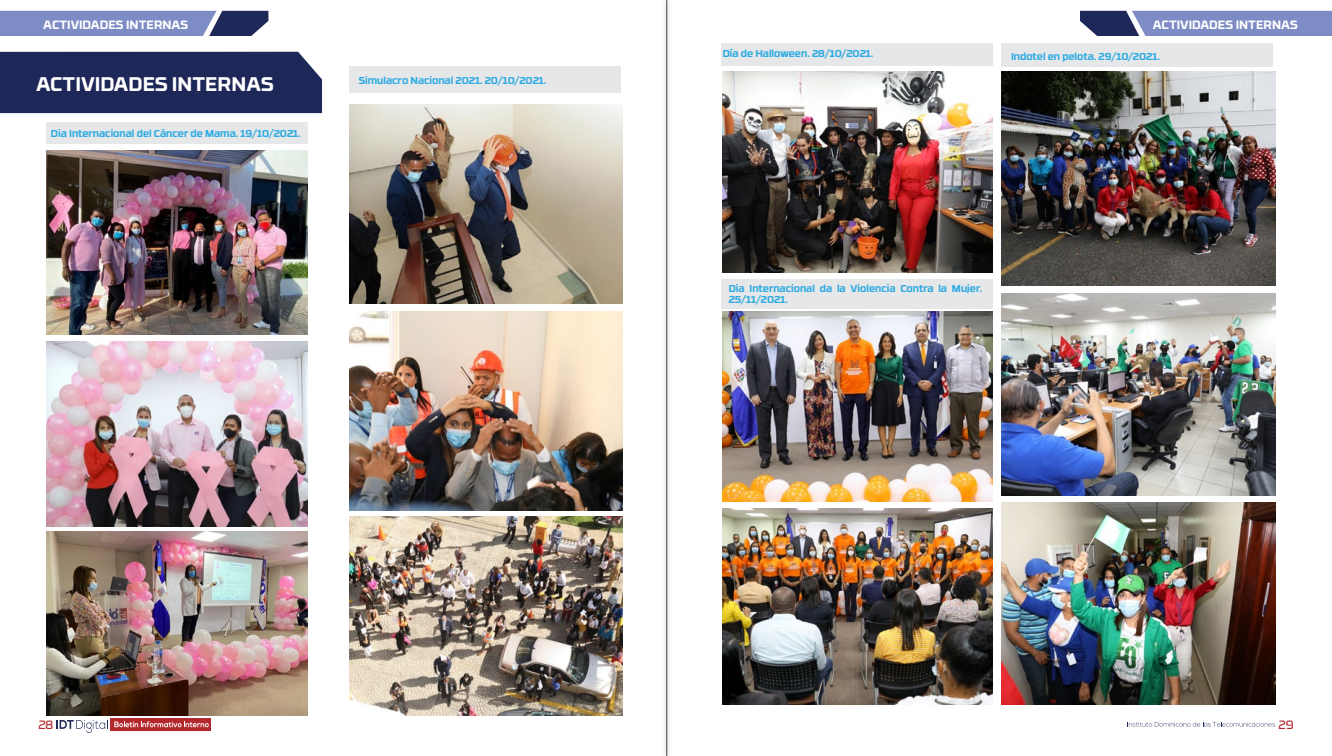
<style>
.page{position:relative;width:1332px;height:756px;background:#fff}
.page>*{position:absolute;margin:0;border:0;box-sizing:border-box;transform-origin:0 0}
.t1{font:700 19.7px "RB No 3.1";color:#fff}
.t2{font:700 12px "RB No 3.1";color:#fff}
.t3{font:12px "RB No 3.1";color:#b3282d}
.t4{font:700 10px/11px "RB No 3.1";color:#2dabe2}
</style>
<div class="page">
<div style="left:110px;top:719px;width:101px;height:12px;background:#b3282d"></div>
<svg style="left:57px;top:720px;width:51px;height:13px"></svg>
<svg style="left:114px;top:721px;width:95px;height:6px"></svg>
<svg style="left:1128px;top:722px;width:147px;height:5px"></svg>
<div style="left:721px;top:279px;width:272px;height:29px;background:#e6e7e8"></div>
<div style="left:721px;top:44px;width:272px;height:22px;background:#e6e7e8"></div>
<svg style="left:0;top:11px;width:268px;height:25px;background:#727eb4"></svg>
<svg style="left:1080px;top:11px;width:252px;height:25px;background:#717eb3"></svg>
<img style="left:723px;top:71px;width:270px;height:201px">
<img style="left:349px;top:105px;width:274px;height:199px">
<img style="left:1002px;top:71px;width:273px;height:215px">
<img style="left:349px;top:311px;width:274px;height:199px">
<img style="left:1002px;top:293px;width:273px;height:203px">
<img style="left:349px;top:517px;width:274px;height:199px">
<img style="left:1002px;top:502px;width:273px;height:202px">
<img style="left:723px;top:508px;width:270px;height:196px">
<img style="left:723px;top:311px;width:270px;height:191px">
<div style="left:0;top:52px;width:322px;height:61px;background:#1d2758"></div>
<img style="left:47px;top:341px;width:261px;height:185px">
<img style="left:47px;top:150px;width:261px;height:185px">
<img style="left:47px;top:531px;width:261px;height:185px">
<div style="left:47px;top:123px;width:261px;height:21px;background:#e6e7e8"></div>
<div style="left:349px;top:66px;width:272px;height:27px;background:#e6e7e8"></div>
<div style="left:1002px;top:44px;width:271px;height:23px;background:#e6e7e8"></div>
<div style="left:661px;top:0;width:11px;height:756px;background:#000;opacity:.54"></div>
<hr style="left:666px;top:0;width:1px;height:756px;background:#414042">
<p class="t2" style="left:43px;top:15px;width:146px">ACTIVIDADES INTERNAS</p>
<p class="t2" style="left:1153px;top:15px;width:146px">ACTIVIDADES INTERNAS</p>
<p class="t4" style="left:723px;top:48px;width:152px">Día de Halloween. 28/10/2021.</p>
<p class="t4" style="left:1011px;top:51px;width:150px">Indotel en pelota. 29/10/2021.</p>
<h1 class="t1" style="left:36px;top:68px;width:239px">ACTIVIDADES INTERNAS</h1>
<p class="t4" style="left:51px;top:127px;width:251px">Dia Internacional del Cáncer de Mama. 19/10/2021.</p>
<p class="t4" style="left:359px;top:74px;width:189px">Simulacro Nacional 2021. 20/10/2021.</p>
<p class="t4" style="left:729px;top:282px;width:255px">Dia Internacional da la Violencia Contra la Mujer.<br>25/11/2021.</p>
<p class="t3" style="left:38px;top:716px;width:16px">28</p>
<p class="t3" style="left:1278px;top:716px;width:17px">29</p>
</div>
